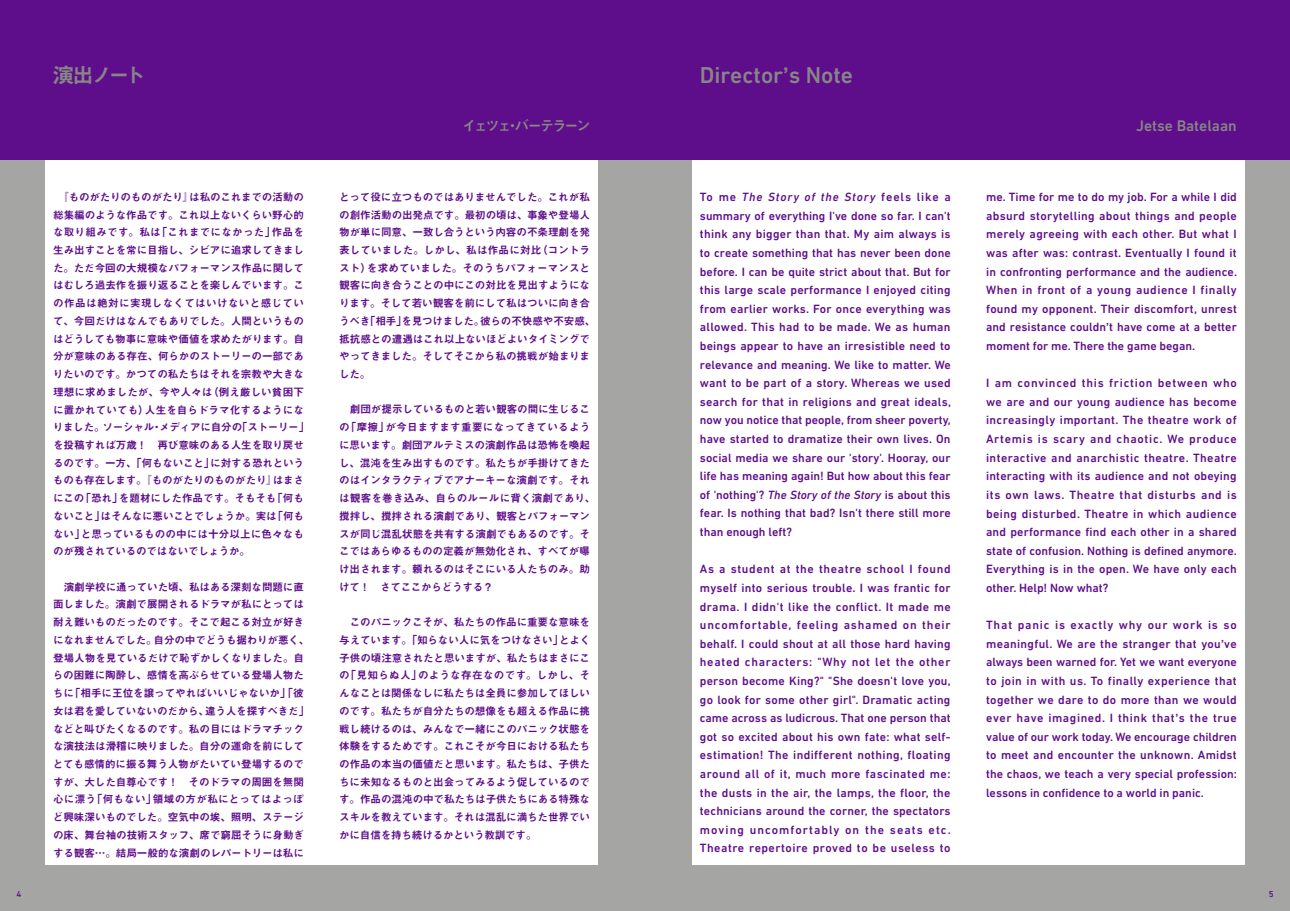
<style>
.page{position:relative;width:1290px;height:911px;background:#fff}
.page>*{position:absolute;margin:0;border:0;box-sizing:border-box;transform-origin:0 0}
.t1{font:500 23.38px "DIN Next LT Pro";color:#878785}
.t2{font:21.25px "Midashi Go Pr 6 N MB31";letter-spacing:-.155em;color:#878785}
.t3{font:500 15.62px "DIN Next LT Pro";color:#878785}
.t4{font:14.12px "Midashi Go Pr 6 N MB31";letter-spacing:-.145em;color:#878785}
.t5{font:500 12.12px/18.6px "DIN Next LT Pro";letter-spacing:.005em;color:#5e0d8b;text-align:justify}
.t6{font:10.62px/17.8px "Midashi Go Pr 6 N MB31";letter-spacing:-.015em;color:#5e0d8b}
.t7{font:500 8.75px "DIN Next LT Pro";color:#5e0d8b}
.s1{font-family:"Midashi Go Pr 6 N MB31";font-weight:400;font-size:21.25px}
.s2{font-style:italic}
.s3{font-family:"Midashi Go Pr 6 N MB31";font-weight:400;font-size:11.12px}
</style>
<div class="page">
<div style="left:0;top:0;width:645px;height:911px;background:#a5a5a3"></div>
<div style="left:645px;top:0;width:645px;height:911px;background:#a5a5a3"></div>
<div style="left:692px;top:0;width:553px;height:865px;background:#fff"></div>
<div style="left:45px;top:0;width:553px;height:865px;background:#fff"></div>
<div style="left:0;top:0;width:645px;height:159px;background:#5e0d8b"></div>
<div style="left:645px;top:0;width:645px;height:159px;background:#5e0d8b"></div>
<h2 class="t2" style="left:53px;top:57px;width:94px">演出ノート</h2>
<p class="t6" style="left:53px;top:187px;width:258px">　『ものがたりのものがたり』は私のこれまでの活動の総集編のような作品です。これ以上ないくらい野心的な取り組みです。私は「これまでになかった」作品を生み出すことを常に目指し、シビアに追求してきました。ただ今回の大規模なパフォーマンス作品に関してはむしろ過去作を振り返ることを楽しんでいます。この作品は絶対に実現しなくてはいけないと感じていて、今回だけはなんでもありでした。人間というものはどうしても物事に意味や価値を求めたがります。自分が意味のある存在、何らかのストーリーの一部でありたいのです。かつての私たちはそれを宗教や大きな理想に求めましたが、今や人々は（例え厳しい貧困下に置かれていても）人生を自らドラマ化するようになりました。ソーシャル・メディアに自分の「ストーリー」を投稿すれば万歳！　再び意味のある人生を取り戻せるのです。一方、「何もないこと」に対する恐れというものも存在します。『ものがたりのものがたり』はまさにこの「恐れ」を題材にした作品です。そもそも「何もないこと」はそんなに悪いことでしょうか。実は「何もない」と思っているものの中には十分以上に色々なものが残されているのではないでしょうか。</p>
<p class="t6" style="left:53px;top:577px;width:258px">　演劇学校に通っていた頃、私はある深刻な問題に直面しました。演劇で展開されるドラマが私にとっては耐え難いものだったのです。そこで起こる対立が好きになれませんでした。自分の中でどうも据わりが悪く、登場人物を見ているだけで恥ずかしくなりました。自らの困難に陶酔し、感情を高ぶらせている登場人物たちに「相手に王位を譲ってやればいいじゃないか」「彼女は君を愛していないのだから、違う人を探すべきだ」などと叫びたくなるのです。私の目にはドラマチックな演技法は滑稽に映りました。自分の運命を前にしてとても感情的に振る舞う人物がたいてい登場するのですが、大した自尊心です！　そのドラマの周囲を無関心に漂う「何もない」領域の方が私にとってはよっぽど興味深いものでした。空気中の埃、照明、ステージの床、舞台袖の技術スタッフ、席で窮屈そうに身動ぎする観客…。結局一般的な演劇のレパートリーは私に</p>
<h1 class="t1" style="left:700px;top:61px;width:155px">Director<span class="s1">ʼ</span>s Note</h1>
<p class="t4" style="left:462px;top:115px;width:130px">イェツェ・バーテラーン</p>
<p class="t3" style="left:1136px;top:117px;width:102px">Jetse Batelaan</p>
<p class="t6" style="left:339px;top:187px;width:258px">とって役に立つものではありませんでした。これが私の創作活動の出発点です。最初の頃は、事象や登場人物が単に同意、一致し合うという内容の不条理劇を発表していました。しかし、私は作品に対比（コントラスト）を求めていました。そのうちパフォーマンスと観客に向き合うことの中にこの対比を見出すようになります。そして若い観客を前にして私はついに向き合うべき「相手」を見つけました。彼らの不快感や不安感、抵抗感との遭遇はこれ以上ないほどよいタイミングでやってきました。そしてそこから私の挑戦が始まりました。</p>
<p class="t6" style="left:339px;top:400px;width:258px">　劇団が提示しているものと若い観客の間に生じるこの「摩擦」が今日ますます重要になってきているように思います。劇団アルテミスの演劇作品は恐怖を喚起し、混沌を生み出すものです。私たちが手掛けてきたのはインタラクティブでアナーキーな演劇です。それは観客を巻き込み、自らのルールに背く演劇であり、撹拌し、撹拌される演劇であり、観客とパフォーマンスが同じ混乱状態を共有する演劇でもあるのです。そこではあらゆるものの定義が無効化され、すべてが曝け出されます。頼れるのはそこにいる人たちのみ。助けて！　さてここからどうする？</p>
<p class="t6" style="left:339px;top:613px;width:253px;text-align:justify">　このパニックこそが、私たちの作品に重要な意味を与えています。「知らない人に気をつけなさい」とよく子供の頃注意されたと思いますが、私たちはまさにこの「見知らぬ人」のような存在なのです。しかし、そんなことは関係なしに私たちは全員に参加してほしいのです。私たちが自分たちの想像をも超える作品に挑戦し続けるのは、みんなで一緒にこのパニック状態を体験をするためです。これこそが今日における私たちの作品の本当の価値だと思います。私たちは、子供たちに未知なるものと出会ってみるよう促しているのです。作品の混沌の中で私たちは子供たちにある特殊なスキルを教えています。それは混乱に満ちた世界でいかに自信を持ち続けるかという教訓です。</p>
<p class="t5" style="left:700px;top:188px;width:253px">To me <span class="s2">The Story of the Story</span> feels like a summary of everything I've done so far. I can't think any bigger than that. My aim always is to create something that has never been done before. I can be quite strict about that. But for this large scale performance I enjoyed citing from earlier works. For once everything was allowed. This had to be made. We as human beings appear to have an irresistible need to relevance and meaning. We like to matter. We want to be part of a story. Whereas we used search for that in religions and great ideals, now you notice that people, from sheer poverty, have started to dramatize their own lives. On social media we share our 'story'. Hooray, our life has meaning again! But how about this fear of 'nothing'? <span class="s2">The Story of the Story</span> is about this fear. Is nothing that bad? Isn't there still more than enough left?</p>
<p class="t5" style="left:700px;top:560px;width:252px">As a student at the theatre school I found myself into serious trouble. I was frantic for drama. I didn't like the conflict. It made me uncomfortable, feeling ashamed on their behalf. I could shout at all those hard having heated characters: "Why not let the other person become King?" "She doesn't love you, go look for some other girl". Dramatic acting came across as ludicrous. That one person that got so excited about his own fate: what self&shy;estimation! The indifferent nothing, floating around all of it, much more fascinated me: the dusts in the air, the lamps, the floor, the technicians around the corner, the spectators moving uncomfortably on the seats etc.<br>Theatre repertoire proved to be useless to</p>
<p class="t5" style="left:986px;top:188px;width:252px">me. Time for me to do my job. For a while I did absurd storytelling about things and people merely agreeing with each other. But what I was after was: contrast. Eventually I found it in confronting performance and the audience.<br>When in front of a young audience I finally found my opponent. Their discomfort, unrest and resistance couldn<span class="s3">ʼ</span>t have come at a better moment for me. There the game began.</p>
<p class="t5" style="left:986px;top:374px;width:252px">I am convinced this friction between who we are and our young audience has become increasingly important. The theatre work of Artemis is scary and chaotic. We produce interactive and anarchistic theatre. Theatre interacting with its audience and not obeying its own laws. Theatre that disturbs and is being disturbed. Theatre in which audience and performance find each other in a shared state of confusion. Nothing is defined anymore.<br>Everything is in the open. We have only each other. Help! Now what?</p>
<p class="t5" style="left:986px;top:615px;width:252px">That panic is exactly why our work is so meaningful. We are the stranger that you<span class="s3">ʼ</span>ve always been warned for. Yet we want everyone to join in with us. To finally experience that together we dare to do more than we would ever have imagined. I think that<span class="s3">ʼ</span>s the true value of our work today. We encourage children to meet and encounter the unknown. Amidst the chaos, we teach a very special profession: lessons in confidence to a world in panic.</p>
<p class="t7" style="left:16px;top:888px;width:6px">4</p>
<p class="t7" style="left:1269px;top:888px;width:6px">5</p>
</div>
